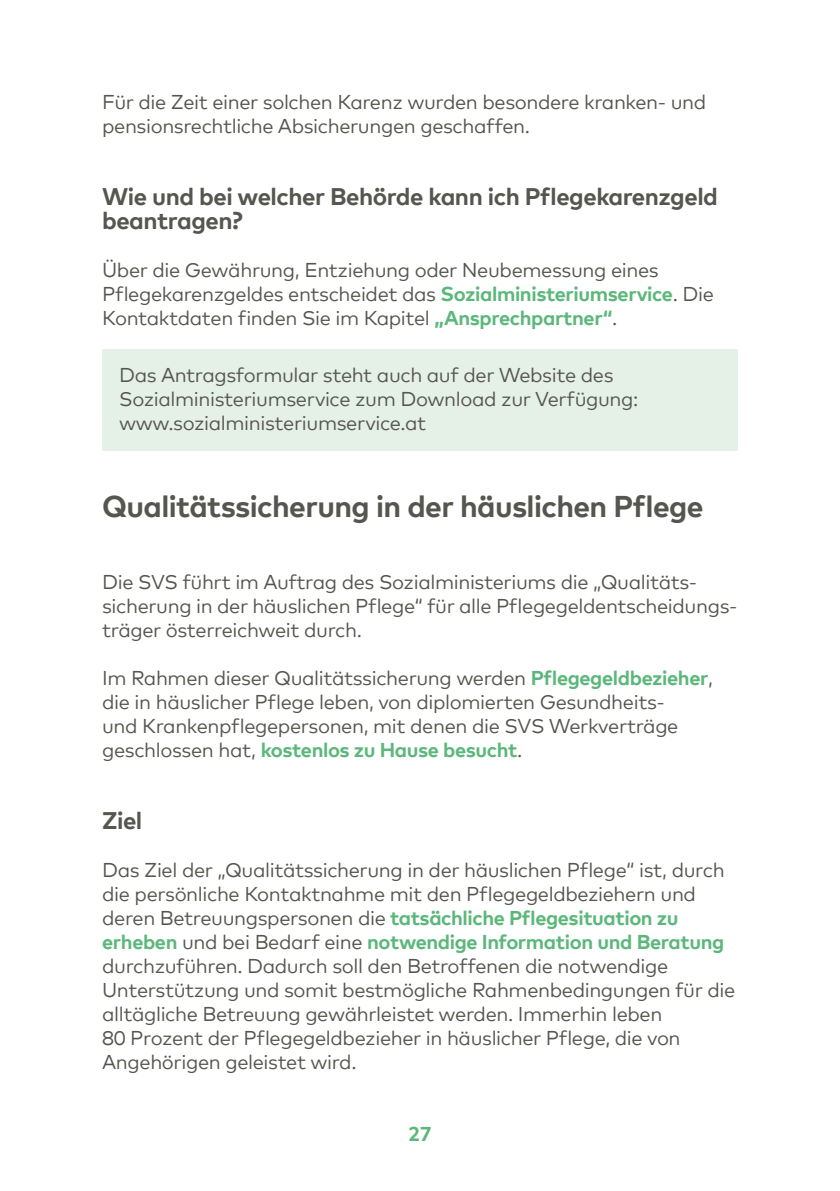
<style>
.page{position:relative;width:840px;height:1191px;background:#fff}
.page>*{position:absolute;margin:0;border:0;box-sizing:border-box;transform-origin:0 0}
.t1{font:700 30px "Mark Offc Pro";letter-spacing:-.02em;color:#565650}
.t2{font:700 24px/24px "Mark Offc Pro";letter-spacing:-.02em;color:#565650}
.t3{font:20px/24px "Mark Offc Pro";letter-spacing:-.02em;color:#565650}
.t4{font:700 20px "Mark Offc Pro";color:#5cb77a}
.s1{font-weight:700;color:#5cb77a}
</style>
<div class="page">
<div style="left:102px;top:349px;width:635px;height:102px;background:#e5f1e6"></div>
<p class="t3" style="left:102px;top:88px;width:605px">Für die Zeit einer solchen Karenz wurden besondere kranken- und pensionsrechtliche Absicherungen geschaffen.</p>
<p class="t2" style="left:102px;top:183px;width:617px">Wie und bei welcher Behörde kann ich Pflegekarenzgeld beantragen?</p>
<p class="t3" style="left:102px;top:256px;width:613px">Über die Gewährung, Entziehung oder Neubemessung eines<br>Pflegekarenzgeldes entscheidet das <span class="s1">Sozialministeriumservice</span>. Die<br>Kontaktdaten finden Sie im Kapitel <span class="s1">„Ansprechpartner“</span>.</p>
<p class="t3" style="left:119px;top:361px;width:520px">Das Antragsformular steht auch auf der Website des<br>Sozialministeriumservice zum Download zur Verfügung: www.sozialministeriumservice.at</p>
<h1 class="t1" style="left:102px;top:484px;width:602px">Qualitätssicherung in der häuslichen Pflege</h1>
<p class="t3" style="left:102px;top:568px;width:633px">Die SVS führt im Auftrag des Sozialministeriums die „Qualitäts&shy;sicherung in der häuslichen Pflege“ für alle Pflegegeldentscheidungs&shy;träger österreichweit durch.</p>
<p class="t3" style="left:102px;top:664px;width:612px">Im Rahmen dieser Qualitätssicherung werden <span class="s1">Pflegegeldbezieher</span>, die in häuslicher Pflege leben, von diplomierten Gesundheits-<br>und Krankenpflegepersonen, mit denen die SVS Werkverträge geschlossen hat, <span class="s1">kostenlos zu Hause besucht</span>.</p>
<p class="t2" style="left:102px;top:807px;width:42px">Ziel</p>
<p class="t3" style="left:102px;top:856px;width:634px">Das Ziel der „Qualitätssicherung in der häuslichen Pflege“ ist, durch die persönliche Kontaktnahme mit den Pflegegeldbeziehern und deren Betreuungspersonen die <span class="s1">tatsächliche Pflegesituation zu erheben</span> und bei Bedarf eine <span class="s1">notwendige Information und Beratung </span>durchzuführen. Dadurch soll den Betroffenen die notwendige Unterstützung und somit bestmögliche Rahmenbedingungen für die alltägliche Betreuung gewährleistet werden. Immerhin leben<br>80 Prozent der Pflegegeldbezieher in häuslicher Pflege, die von Angehörigen geleistet wird.</p>
<p class="t4" style="left:408px;top:1119px;width:25px">27</p>
</div>
